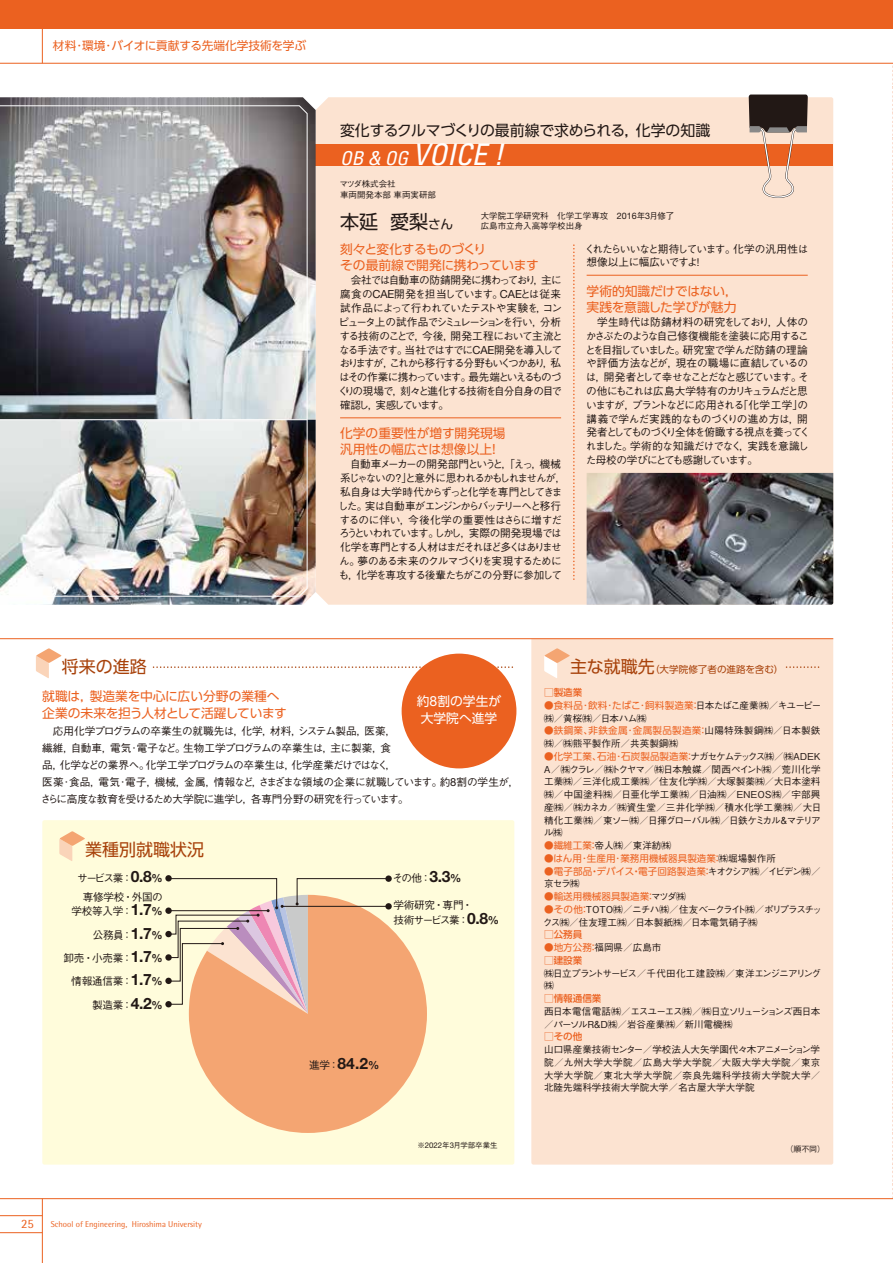
<style>
.page{position:relative;width:893px;height:1263px;background:#fff}
.page>*{position:absolute;margin:0;border:0;box-sizing:border-box;transform-origin:0 0}
.t1{font:italic condensed 29.7px "Univers LT Std";color:#fff}
.t2{font:19.2px "UD Shin Go Pro";color:#221815}
.t3{font:16.95px "Shin Go Pro";color:#a8420b}
.t4{font:16.95px "UD Shin Go Pro";color:#a8420b}
.t5{font:700 15.6px "Helvetica Neue LT Std";color:#221815}
.t6{font:14.85px "UD Shin Go Pro";letter-spacing:-.015em;color:#221815}
.t7{font:12.75px/15.9px "UD Shin Go Pro";letter-spacing:-.01em;color:#eb6120}
.t8{font:12.75px/17px "UD Shin Go Pro";color:#fff;text-align:center}
.t9{font:12.75px "Rotis Semi Sans";color:#eb6120}
.t10{font:11.7px "UD Shin Go Pro";letter-spacing:-.01em;color:#eb6120}
.t11{font:500 10.65px/13.8px "Gothic BBB Pro";letter-spacing:-.09em;color:#221815}
.t12{font:500 10.65px/17px "Gothic BBB Pro";letter-spacing:-.05em;color:#221815}
.t13{font:500 10.65px/13.8px "Gothic BBB Pro";letter-spacing:-.11em;color:#221815}
.t14{font:500 10.65px/23.4px "Gothic BBB Pro";letter-spacing:-.025em;color:#221815;text-align:right}
.t15{font:500 10.65px/13.8px "Gothic BBB Pro";letter-spacing:-.07em;color:#221815}
.t16{font:500 10.65px/18.8px "Gothic BBB Pro";letter-spacing:-.055em;color:#221815;text-align:center}
.t17{font:500 9.6px/12.8px "Gothic BBB Pro";color:#221815;text-align:justify}
.t18{font:9.6px "UD Shin Go Pro";letter-spacing:.005em;color:#eb6120}
.t19{font:500 9.6px/12.8px "Gothic BBB Pro";letter-spacing:-.085em;color:#221815}
.t20{font:500 9.6px/12.8px "Gothic BBB Pro";letter-spacing:-.07em;color:#221815}
.t21{font:500 9.6px/12.8px "Gothic BBB Pro";letter-spacing:-.075em;color:#221815}
.t22{font:9.6px "UD Shin Go Pro";letter-spacing:.025em;color:#eb6120}
.t23{font:500 9.6px "UD Shin Go Pro";color:#eb6120}
.t24{font:9.6px "UD Shin Go Pro";color:#a8420b}
.t25{font:500 8.55px/10.6px "Gothic BBB Pro";color:#221815}
.t26{font:8.55px "Rotis Semi Sans";color:#eb6120}
.t27{font:500 7.95px "Gothic BBB Pro";color:#221815}
.t28{font:500 7.5px "Gothic BBB Pro";color:#221815}
.s1{font-size:19.2px}
.s2{font-size:12.75px}
.s3{font-family:"Helvetica Neue LT Std";font-weight:400;font-size:9px}
.s4{font-family:"Helvetica Neue LT Std";font-weight:400;font-size:11.1px}
.s5{font-family:"Helvetica Neue LT Std";font-size:14.1px}
.s6{font-family:"Helvetica Neue LT Std";font-weight:700;font-size:15.6px}
.s7{font-family:"Helvetica Neue LT Std";font-weight:700;font-size:11.1px}
.s8{font-family:"Gothic BBB Pro";font-weight:500}
.s9{font-family:"Gothic BBB Pro";font-weight:500;font-size:10.65px}
.s10{font-size:11.1px}
.s11{font-family:"Helvetica Neue LT Std";font-weight:400;font-size:7.8px}
.s12{font-size:16.95px}
.s13{font-family:"Gothic BBB Pro";font-weight:500;color:#221815}
.s14{font-family:"UD Shin Go Pro";font-weight:400;color:#eb6120}
</style>
<div class="page">
<div style="left:316px;top:97px;width:517px;height:508px;background:#fce3d1"></div>
<div style="left:316px;top:144px;width:517px;height:21px;background:#eb6120"></div>
<svg style="left:749px;top:95px;width:59px;height:104px"></svg>
<img style="left:0;top:97px;width:316px;height:508px">
<img style="left:587px;top:473px;width:246px;height:132px">
<div style="left:531px;top:639px;width:302px;height:525px;background:#fce3d1"></div>
<svg style="left:786px;top:666px;width:35px;height:2px"></svg>
<svg style="left:544px;top:648px;width:26px;height:30px"></svg>
<svg style="left:36px;top:648px;width:26px;height:30px"></svg>
<svg style="left:153px;top:666px;width:360px;height:2px"></svg>
<div style="left:402px;top:654px;width:114px;height:114px;background:#eb6120;border-radius:50%"></div>
<hr style="left:0;top:63px;width:893px;height:1px;background:#eb6120">
<hr style="left:0;top:1198px;width:893px;height:1px;background:#eb6120">
<hr style="left:0;top:1232px;width:42px;height:1px;background:#eb6120">
<hr style="left:0;top:1215px;width:42px;height:1px;background:#eb6120">
<hr style="left:42px;top:1199px;width:1px;height:64px;background:#eb6120">
<hr style="left:42px;top:0;width:1px;height:63px;background:#eb6120">
<hr style="left:0;top:638px;width:833px;height:1px;background:#eb6120">
<div style="left:0;top:0;width:893px;height:29px;background:#eb6120"></div>
<svg style="left:892px;top:63px;width:1px;height:1136px"></svg>
<img style="left:0;top:105px;width:308px;height:492px">
<svg style="left:573px;top:242px;width:2px;height:337px"></svg>
<hr style="left:340px;top:418px;width:221px;height:1px;background:#eb6120">
<hr style="left:587px;top:275px;width:221px;height:1px;background:#eb6120">
<hr style="left:0;top:419px;width:307px;height:1px;background:#fff">
<div style="left:42px;top:820px;width:472px;height:345px;background:#fffcdb;border-radius:2px"></div>
<svg style="left:59px;top:831px;width:26px;height:30px"></svg>
<svg style="left:189px;top:903px;width:238px;height:230px;fill:#f4a572"></svg>
<div style="left:165px;top:875px;width:7px;height:6px;background:#221815;border-radius:50%"></div>
<svg style="left:165px;top:907px;width:7px;height:7px"></svg>
<div style="left:165px;top:931px;width:7px;height:6px;background:#221815;border-radius:50%"></div>
<svg style="left:165px;top:954px;width:7px;height:7px"></svg>
<div style="left:165px;top:978px;width:7px;height:6px;background:#221815;border-radius:50%"></div>
<div style="left:165px;top:1001px;width:7px;height:6px;background:#221815;border-radius:50%"></div>
<div style="left:385px;top:875px;width:7px;height:7px;background:#221815;border-radius:50%"></div>
<svg style="left:168px;top:878px;width:221px;height:136px"></svg>
<div style="left:385px;top:903px;width:7px;height:6px;background:#221815;border-radius:50%"></div>
<p class="t10" style="left:53px;top:37px;width:255px">材料･環境･バイオに貢献する先端化学技術を学ぶ</p>
<h3 class="t6" style="left:340px;top:118px;width:372px">変化するクルマづくりの最前線で求められる，化学の知識</h3>
<h1 class="t1" style="left:340px;top:136px;width:165px"><span class="s1">OB &amp; OG</span> VOICE !</h1>
<p class="t25" style="left:339px;top:178px;width:98px">マツダ株式会社<br>車両開発本部車両実研部</p>
<h2 class="t2" style="left:340px;top:206px;width:115px">本延 愛梨<span class="s2">さん</span></h2>
<p class="t25" style="left:481px;top:209px;width:195px">大学院工学研究科　化学工学専攻　<span class="s3">2016</span>年<span class="s3">3</span>月修了広島市立舟入高等学校出身</p>
<p class="t7" style="left:340px;top:241px;width:200px">刻々と変化するものづくり<br>その最前線で開発に携わっています</p>
<p class="t11" style="left:338px;top:272px;width:227px">　会社では自動車の防錆開発に携わっており，主に腐食の<span class="s4">CAE</span>開発を担当しています。<span class="s4">CAE</span>とは従来試作品によって行われていたテストや実験を，コンピュータ上の試作品でシミュレーションを行い，分析する技術のことで，今後，開発工程において主流となる手法です。当社ではすでに<span class="s4">CAE</span>開発を導入しておりますが，これから移行する分野もいくつかあり，私はその作業に携わっています。最先端といえるものづくりの現場で，刻々と進化する技術を自分自身の目で確認し，実感しています。</p>
<p class="t7" style="left:340px;top:425px;width:167px">化学の重要性が増す開発現場汎用性の幅広さは想像以上<span class="s5">!</span></p>
<p class="t13" style="left:338px;top:456px;width:230px">　自動車メーカーの開発部門というと，「えっ，機械系じゃないの？」と意外に思われるかもしれませんが，私自身は大学時代からずっと化学を専門としてきました。実は自動車がエンジンからバッテリーへと移行するのに伴い，今後化学の重要性はさらに増すだろうといわれています。しかし，実際の開発現場では化学を専門とする人材はまだそれほど多くはありません。夢のある未来のクルマづくりを実現するためにも，化学を専攻する後輩たちがこの分野に参加して</p>
<p class="t15" style="left:585px;top:240px;width:225px">くれたらいいなと期待しています。化学の汎用性は想像以上に幅広いですよ！</p>
<p class="t7" style="left:587px;top:283px;width:153px">学術的知識だけではない，実践を意識した学びが魅力</p>
<p class="t11" style="left:585px;top:314px;width:226px">　学生時代は防錆材料の研究をしており，人体のかさぶたのような自己修復機能を塗装に応用することを目指していました。研究室で学んだ防錆の理論や評価方法などが，現在の職場に直結しているのは，開発者として幸せなことだなと感じています。その他にもこれは広島大学特有のカリキュラムだと思いますが，プラントなどに応用される「化学工学」の講義で学んだ実践的なものづくりの進め方は，開発者としてものづくり全体を俯瞰する視点を養ってくれました。学術的な知識だけでなく，実践を意識した母校の学びにとても感謝しています。</p>
<h3 class="t4" style="left:62px;top:653px;width:87px">将来の進路</h3>
<p class="t7" style="left:42px;top:687px;width:246px;line-height:17px">就職は，製造業を中心に広い分野の業種へ企業の未来を担う人材として活躍しています</p>
<p class="t12" style="left:41px;top:721px;width:480px">　応用化学プログラムの卒業生の就職先は，化学，材料，システム製品，医薬，<br>繊維，自動車，電気･電子など。生物工学プログラムの卒業生は，主に製薬，食<br>品，化学などの業界へ。化学工学プログラムの卒業生は，化学産業だけではなく，<br>医薬･食品，電気･電子，機械，金属，情報など，さまざまな領域の企業に就職しています。約<span class="s4">8</span>割の学生が，さらに高度な教育を受けるため大学院に進学し，各専門分野の研究を行っています。</p>
<p class="t8" style="left:417px;top:692px;width:86px">約<span class="s5">8</span>割の学生が大学院へ進学</p>
<h3 class="t3" style="left:85px;top:835px;width:121px">業種別就職状況</h3>
<p class="t16" style="left:77px;top:867px;width:87px">サービス業：<span class="s6">0.8</span><span class="s7">%</span>専修学校・外国の</p>
<p class="t11" style="left:71px;top:902px;width:93px">学校等入学：<span class="s6">1.7</span><span class="s7">%</span></p>
<p class="t14" style="left:64px;top:921px;width:100px">公務員：<span class="s6">1.7</span><span class="s7">%<br></span>卸売・小売業：<span class="s6">1.7</span><span class="s7">%</span>情報通信業：<span class="s6">1.7</span><span class="s7">%</span>製造業：<span class="s6">4.2</span><span class="s7">%</span></p>
<p class="t9" style="left:21px;top:1216px;width:14px">25</p>
<p class="t26" style="left:51px;top:1219px;width:152px">School of Engineering<span class="s8">，</span>Hiroshima University</p>
<p class="t11" style="left:392px;top:870px;width:70px">その他：<span class="s6">3.3</span><span class="s7">%</span></p>
<p class="t12" style="left:393px;top:897px;width:107px;line-height:14.9px">学術研究・専門・<br>技術サービス業：<span class="s6">0.8</span><span class="s7">%</span></p>
<h3 class="t5" style="left:309px;top:1054px;width:72px"><span class="s9">進学：</span>84.2<span class="s10">%</span></h3>
<p class="t28" style="left:417px;top:1139px;width:82px">※<span class="s11">2022</span>年<span class="s11">3</span>月学部卒業生</p>
<p class="t24" style="left:570px;top:662px;width:215px"><span class="s12">主な就職先</span>（大学院修了者の進路を含む）</p>
<p class="t23" style="left:544px;top:684px;width:40px">□製造業</p>
<p class="t18" style="left:544px;top:697px;width:279px">●食料品･飲料･たばこ･飼料製造業：<span class="s13">日本たばこ産業㈱／キユーピー</span></p>
<p class="t17" style="left:544px;top:710px;width:104px">㈱／黄桜㈱／日本ハム㈱</p>
<p class="t22" style="left:544px;top:723px;width:278px">●鉄鋼業、非鉄金属･金属製品製造業：<span class="s13">山陽特殊製鋼㈱／日本製鉄</span></p>
<p class="t17" style="left:544px;top:736px;width:135px">㈱／㈱熊平製作所／共英製鋼㈱</p>
<p class="t18" style="left:544px;top:748px;width:279px">●化学工業、石油･石炭製品製造業：<span class="s13">ナガセケムテックス㈱／㈱ＡＤＥＫ</span></p>
<p class="t17" style="left:543px;top:761px;width:280px">Ａ／㈱クラレ／㈱トクヤマ／㈱日本触媒／関西ペイント㈱／荒川化学工業㈱／三洋化成工業㈱／住友化学㈱／大塚製薬㈱／大日本塗料㈱／中国塗料㈱／日亜化学工業㈱／日油㈱／ＥＮＥＯＳ㈱／宇部興産㈱／㈱カネカ／㈱資生堂／三井化学㈱／積水化学工業㈱／大日精化工業㈱／東ソー㈱／日揮グローバル㈱／日鉄ケミカル＆マテリアル㈱</p>
<p class="t17" style="left:544px;top:838px;width:128px"><span class="s14">●繊維工業：</span>帝人㈱／東洋紡㈱</p>
<p class="t18" style="left:544px;top:850px;width:233px">●はん用･生産用･業務用機械器具製造業：<span class="s13">㈱堀場製作所</span></p>
<p class="t18" style="left:544px;top:863px;width:278px">●電子部品・デバイス・電子回路製造業：<span class="s13">キオクシア㈱／イビデン㈱／</span></p>
<p class="t17" style="left:544px;top:876px;width:37px">京セラ㈱</p>
<p class="t18" style="left:544px;top:889px;width:143px">●輸送用機械器具製造業：<span class="s13">マツダ㈱</span></p>
<p class="t19" style="left:543px;top:902px;width:281px"><span class="s14">●その他：</span>ＴＯＴＯ㈱／ニチハ㈱／住友ベークライト㈱／ポリプラスチックス㈱／住友理工㈱／日本製紙㈱／日本電気硝子㈱</p>
<p class="t23" style="left:544px;top:927px;width:40px">□公務員</p>
<p class="t17" style="left:544px;top:940px;width:119px"><span class="s14">●地方公務：</span>福岡県／広島市</p>
<p class="t23" style="left:544px;top:952px;width:40px">□建設業</p>
<p class="t21" style="left:544px;top:965px;width:278px">㈱日立プラントサービス／千代田化工建設㈱／東洋エンジニアリング㈱</p>
<p class="t23" style="left:544px;top:991px;width:59px">□情報通信業</p>
<p class="t20" style="left:544px;top:1004px;width:278px">西日本電信電話㈱／エスユーエス㈱／㈱日立ソリューションズ西日本／パーソルＲ＆Ｄ㈱／岩谷産業㈱／新川電機㈱</p>
<p class="t23" style="left:544px;top:1029px;width:40px">□その他</p>
<p class="t17" style="left:544px;top:1042px;width:278px">山口県産業技術センター／学校法人大矢学園代々木アニメーション学院／九州大学大学院／広島大学大学院／大阪大学大学院／東京大学大学院／東北大学大学院／奈良先端科学技術大学院大学／北陸先端科学技術大学院大学／名古屋大学大学院</p>
<p class="t27" style="left:785px;top:1142px;width:41px">（順不同）</p>
</div>
